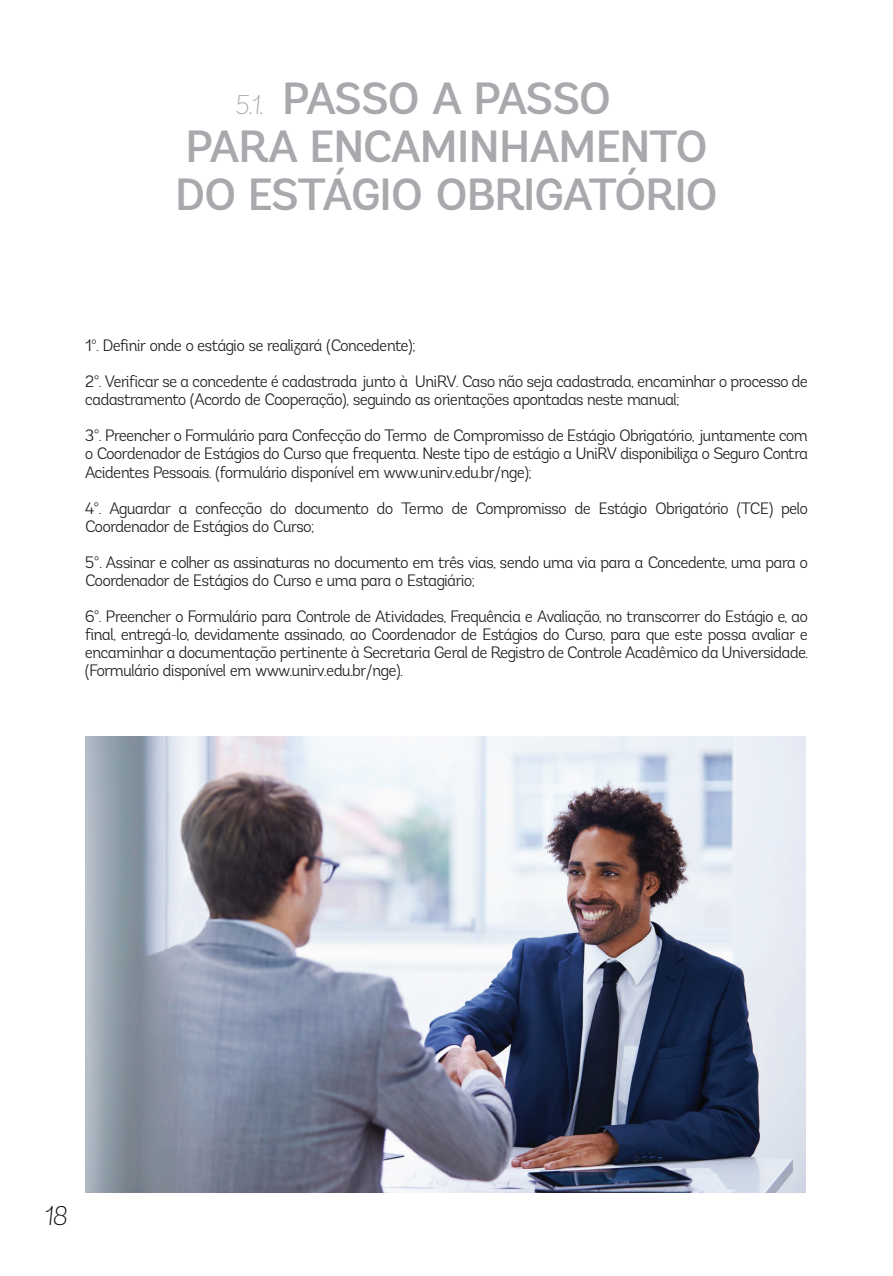
<style>
.page{position:relative;width:893px;height:1276px;background:#fff}
.page>*{position:absolute;margin:0;border:0;box-sizing:border-box;transform-origin:0 0}
.t1{font:500 45px/48px "Andes";letter-spacing:-.065em;color:#a8a9ad;text-align:center}
.t2{font:italic 200 27px "Andes";color:#a8a9ad}
.t3{font:italic 200 27px "Andes";color:#040605}
.t4{font:300 16.5px/18px "Andes";letter-spacing:-.05em;color:#231f20}
</style>
<div class="page">
<img style="left:86px;top:736px;width:720px;height:456px">
<h1 class="t1" style="left:175px;top:75px;width:546px">PASSO A PASSO<br>PARA ENCAMINHAMENTO<br>DO ESTÁGIO OBRIGATÓRIO</h1>
<h2 class="t2" style="left:235px;top:89px;width:31px">5.1.</h2>
<p class="t4" style="left:85px;top:328px;width:725px;line-height:36px">1º. Definir onde o estágio se realizará (Concedente);<br>2°. Verificar se a concedente é cadastrada junto à UniRV. Caso não seja cadastrada, encaminhar o processo de</p>
<p class="t4" style="left:85px;top:382px;width:725px;line-height:36px">cadastramento (Acordo de Cooperação), seguindo as orientações apontadas neste manual;<br>3°. Preencher o Formulário para Confecção do Termo de Compromisso de Estágio Obrigatório, juntamente com</p>
<p class="t4" style="left:85px;top:445px;width:725px">o Coordenador de Estágios do Curso que frequenta. Neste tipo de estágio a UniRV disponibiliza o Seguro Contra<br>Acidentes Pessoais. (formulário disponível em www.unirv.edu.br/nge);</p>
<p class="t4" style="left:85px;top:499px;width:725px">4°. Aguardar a confecção do documento do Termo de Compromisso de Estágio Obrigatório (TCE) pelo<br>Coordenador de Estágios do Curso;</p>
<p class="t4" style="left:85px;top:553px;width:725px">5°. Assinar e colher as assinaturas no documento em três vias, sendo uma via para a Concedente, uma para o<br>Coordenador de Estágios do Curso e uma para o Estagiário;</p>
<p class="t4" style="left:85px;top:607px;width:725px;text-align:justify">6°. Preencher o Formulário para Controle de Atividades, Frequência e Avaliação, no transcorrer do Estágio e, ao final, entregá-lo, devidamente assinado, ao Coordenador de Estágios do Curso, para que este possa avaliar e encaminhar a documentação pertinente à Secretaria Geral de Registro de Controle Acadêmico da Universidade. (Formulário disponível em www.unirv.edu.br/nge).</p>
<h2 class="t3" style="left:44px;top:1200px;width:25px">18</h2>
</div>
